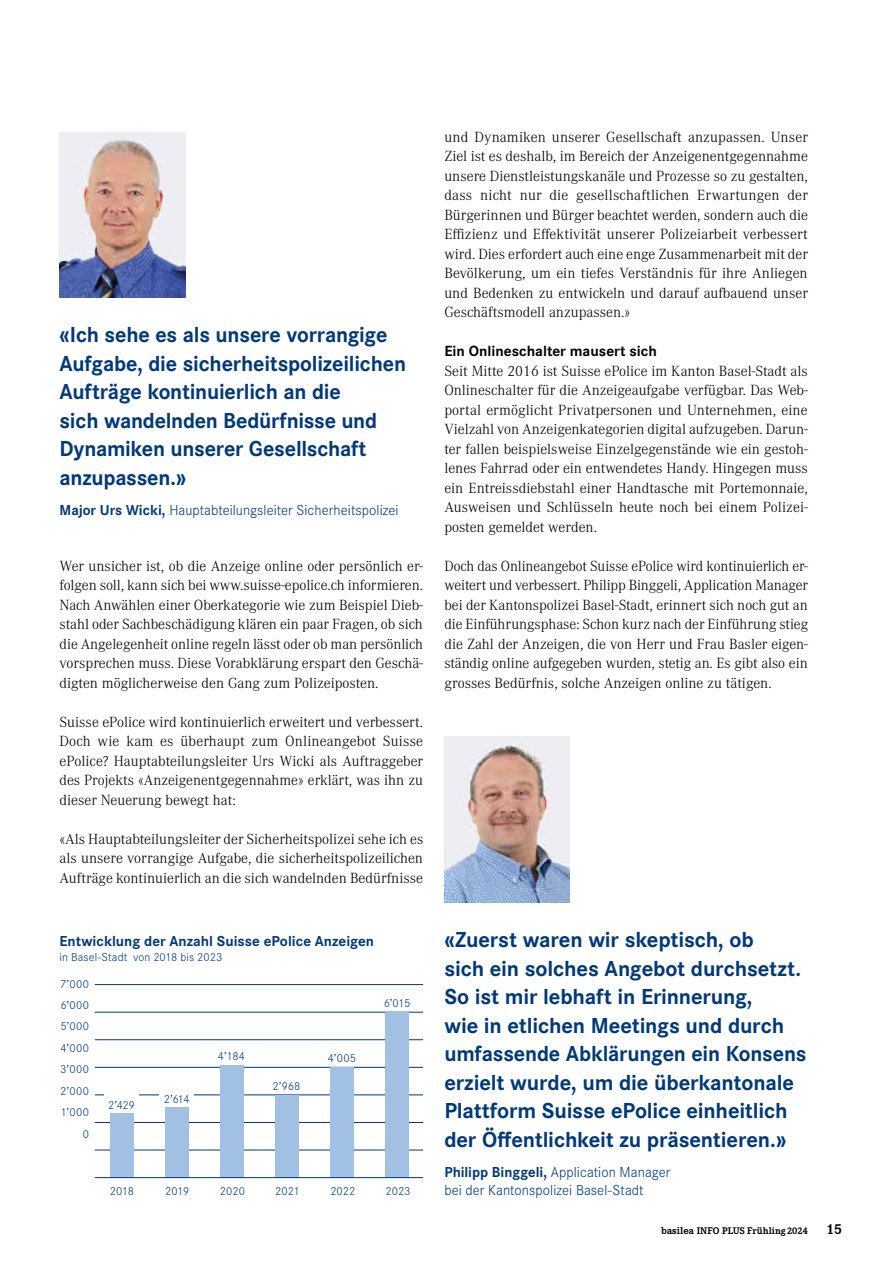
<style>
.page{position:relative;width:893px;height:1263px;background:#fff}
.page>*{position:absolute;margin:0;border:0;box-sizing:border-box;transform-origin:0 0}
.t1{font:700 22.5px/28.5px "Corporate S";letter-spacing:-.01em;color:#003978}
.t2{font:300 15.3px/19.5px "Corporate A";color:#000;text-align:justify}
.t3{font:700 15.3px "Corporate S";color:#000}
.t4{font:300 15px/18px "Corporate S";letter-spacing:.005em;color:#003978}
.t5{font:700 15px "Corporate S";color:#003978}
.t6{font:300 12px "Corporate S";letter-spacing:.005em;color:#003978}
.t7{font:300 12px/21.5px "Corporate S";letter-spacing:.025em;color:#003978;text-align:right}
.t8{font:700 10.05px "Corporate E";color:#000}
.s1{font-weight:700}
.s2{font-size:10.5px}
.s3{font-size:15px}
</style>
<div class="page">
<hr style="left:95px;top:1122px;width:328px;height:1px;background:#003978">
<hr style="left:95px;top:1094px;width:328px;height:1px;background:#003978">
<hr style="left:95px;top:1067px;width:328px;height:1px;background:#003978">
<hr style="left:95px;top:1039px;width:328px;height:1px;background:#003978">
<hr style="left:95px;top:1012px;width:328px;height:1px;background:#003978">
<hr style="left:95px;top:984px;width:328px;height:1px;background:#003978">
<hr style="left:95px;top:1150px;width:328px;height:1px;background:#003978">
<div style="left:105px;top:1084px;width:34px;height:24px;background:#fff"></div>
<div style="left:160px;top:1078px;width:34px;height:25px;background:#fff"></div>
<div style="left:110px;top:1113px;width:23px;height:65px;background:#a2c0e3"></div>
<div style="left:165px;top:1107px;width:23px;height:71px;background:#a2c0e3"></div>
<div style="left:220px;top:1065px;width:23px;height:113px;background:#a2c0e3"></div>
<div style="left:275px;top:1095px;width:23px;height:83px;background:#a2c0e3"></div>
<div style="left:330px;top:1067px;width:23px;height:111px;background:#a2c0e3"></div>
<div style="left:385px;top:1012px;width:23px;height:166px;background:#a2c0e3"></div>
<hr style="left:95px;top:1177px;width:328px;height:1px;background:#003978">
<img style="left:60px;top:132px;width:125px;height:166px">
<img style="left:445px;top:736px;width:124px;height:166px">
<h1 class="t1" style="left:60px;top:320px;width:348px">«Ich sehe es als unsere vorrangige<br>Aufgabe, die sicherheitspolizeilichen<br>Aufträge kontinuierlich an die<br>sich wandelnden Bedürfnisse und<br>Dynamiken unserer Gesellschaft anzupassen.»</h1>
<p class="t4" style="left:60px;top:500px;width:341px"><span class="s1">Major Urs Wicki,</span> Hauptabteilungsleiter Sicherheitspolizei</p>
<p class="t2" style="left:60px;top:555px;width:365px">Wer unsicher ist, ob die Anzeige online oder persönlich er&shy;folgen soll, kann sich bei www.suisse-epolice.ch informieren.<br>Nach Anwählen einer Oberkategorie wie zum Beispiel Dieb&shy;stahl oder Sachbeschädigung klären ein paar Fragen, ob sich die Angelegenheit online regeln lässt oder ob man persönlich vorsprechen muss. Diese Vorabklärung erspart den Geschä&shy;digten möglicherweise den Gang zum Polizeiposten.</p>
<p class="t2" style="left:60px;top:711px;width:365px">Suisse ePolice wird kontinuierlich erweitert und verbessert.<br>Doch wie kam es überhaupt zum Onlineangebot Suisse ePolice? Hauptabteilungsleiter Urs Wicki als Auftraggeber des Projekts «Anzeigenentgegennahme» erklärt, was ihn zu dieser Neuerung bewegt hat:</p>
<p class="t2" style="left:60px;top:828px;width:365px">«Als Hauptabteilungsleiter der Sicherheitspolizei sehe ich es als unsere vorrangige Aufgabe, die sicherheitspolizeilichen Aufträge kontinuierlich an die sich wandelnden Bedürfnisse</p>
<p class="t5" style="left:60px;top:930px;width:316px">Entwicklung der Anzahl Suisse ePolice Anzeigen</p>
<p class="t6" style="left:60px;top:949px;width:164px">in Basel-Stadt von 2018 bis 2023</p>
<p class="t7" style="left:60px;top:972px;width:31px">7’000<br>6’000<br>5’000<br>4’000<br>3’000<br>2’000<br>1’000<br>0</p>
<p class="t6" style="left:218px;top:1048px;width:29px">4’184</p>
<p class="t6" style="left:328px;top:1050px;width:30px">4’005</p>
<p class="t6" style="left:272px;top:1078px;width:30px">2’968</p>
<p class="t6" style="left:164px;top:1091px;width:28px">2’614</p>
<p class="t6" style="left:108px;top:1097px;width:29px">2’429</p>
<p class="t6" style="left:384px;top:995px;width:28px">6’015</p>
<p class="t6" style="left:110px;top:1183px;width:26px">2018</p>
<p class="t6" style="left:165px;top:1183px;width:26px">2019</p>
<p class="t6" style="left:220px;top:1183px;width:27px">2020</p>
<p class="t6" style="left:275px;top:1183px;width:26px">2021</p>
<p class="t6" style="left:330px;top:1183px;width:27px">2022</p>
<p class="t6" style="left:386px;top:1183px;width:26px">2023</p>
<p class="t2" style="left:444px;top:126px;width:365px">und Dynamiken unserer Gesellschaft anzupassen. Unser Ziel ist es deshalb, im Bereich der Anzeigenentgegennahme unsere Dienstleistungskanäle und Prozesse so zu gestalten, dass nicht nur die gesellschaftlichen Erwartungen der Bürgerinnen und Bürger beachtet werden, sondern auch die Effizienz und Effektivität unserer Polizeiarbeit verbessert wird. Dies erfordert auch eine enge Zusammenarbeit mit der Bevölkerung, um ein tiefes Verständnis für ihre Anliegen und Bedenken zu entwickeln und darauf aufbauend unser Geschäftsmodell anzupassen.»</p>
<p class="t3" style="left:444px;top:341px;width:214px">Ein Onlineschalter mausert sich</p>
<p class="t2" style="left:444px;top:361px;width:365px">Seit Mitte 2016 ist Suisse ePolice im Kanton Basel-Stadt als Onlineschalter für die Anzeigeaufgabe verfügbar. Das Web&shy;portal ermöglicht Privatpersonen und Unternehmen, eine Vielzahl von Anzeigenkategorien digital aufzugeben. Darun&shy;ter fallen beispielsweise Einzelgegenstände wie ein gestoh&shy;lenes Fahrrad oder ein entwendetes Handy. Hingegen muss ein Entreissdiebstahl einer Handtasche mit Portemonnaie, Ausweisen und Schlüsseln heute noch bei einem Polizei&shy;posten gemeldet werden.</p>
<p class="t2" style="left:444px;top:555px;width:365px">Doch das Onlineangebot Suisse ePolice wird kontinuierlich er&shy;weitert und verbessert. Philipp Binggeli, Application Manager bei der Kantonspolizei Basel-Stadt, erinnert sich noch gut an die Einführungsphase: Schon kurz nach der Einführung stieg die Zahl der Anzeigen, die von Herr und Frau Basler eigen&shy;ständig online aufgegeben wurden, stetig an. Es gibt also ein grosses Bedürfnis, solche Anzeigen online zu tätigen.</p>
<p class="t1" style="left:444px;top:925px;width:364px">«Zuerst waren wir skeptisch, ob<br>sich ein solches Angebot durchsetzt.<br>So ist mir lebhaft in Erinnerung,<br>wie in etlichen Meetings und durch umfassende Abklärungen ein Konsens erzielt wurde, um die überkantonale Plattform Suisse ePolice einheitlich der Öffentlichkeit zu präsentieren.»</p>
<p class="t4" style="left:444px;top:1162px;width:227px"><span class="s1">Philipp Binggeli,</span> Application Manager bei der Kantonspolizei Basel-Stadt</p>
<p class="t8" style="left:661px;top:1224px;width:182px"><span class="s2">basilea</span> INFO PLUS Frühling 2024 <span class="s3">15</span></p>
</div>
